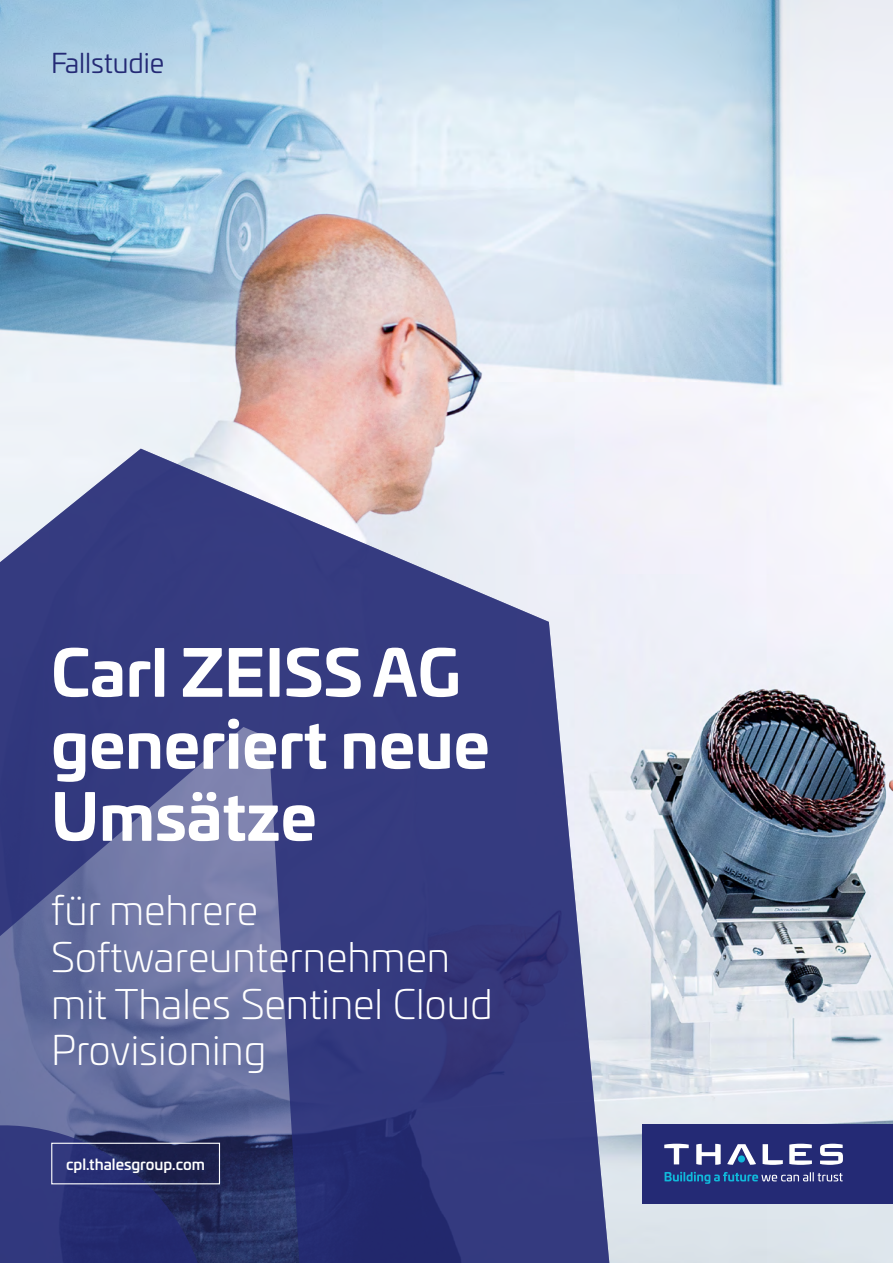
<style>
.page{position:relative;width:893px;height:1263px;background:#fff}
.page>*{position:absolute;margin:0;border:0;box-sizing:border-box;transform-origin:0 0}
.t1{font:700 63px/72px "Univia Pro";color:#fff}
.t2{font:300 40.5px/46.5px "Univia Pro";color:#fff}
.t3{font:27px "Univia Pro";color:#242a75}
.t4{font:500 15px "Univia Pro";color:#fff}
</style>
<div class="page">
<img style="left:0;top:0;width:893px;height:1263px">
<svg style="left:0;top:449px;width:673px;height:814px;background:#676c9e"></svg>
<svg style="left:0;top:1097px;width:238px;height:166px;background:#343c76"></svg>
<div style="left:642px;top:1124px;width:251px;height:80px;background:#242a75"></div>
<div style="left:51px;top:1143px;width:169px;height:41px;border:1px solid #fff"></div>
<svg style="left:665px;top:1172px;width:178px;height:12px"></svg>
<svg style="left:820px;top:1144px;width:23px;height:21px"></svg>
<svg style="left:789px;top:1144px;width:23px;height:21px"></svg>
<svg style="left:763px;top:1144px;width:20px;height:21px"></svg>
<svg style="left:727px;top:1144px;width:29px;height:21px"></svg>
<svg style="left:696px;top:1144px;width:25px;height:21px"></svg>
<svg style="left:664px;top:1144px;width:25px;height:20px"></svg>
<div style="left:738px;top:1155px;width:7px;height:7px;background:#10b8da;border-radius:50%"></div>
<p class="t3" style="left:51px;top:43px;width:115px">Fallstudie</p>
<h1 class="t1" style="left:51px;top:632px;width:440px">Carl ZEISS AG generiert neue<br>Umsätze</h1>
<p class="t2" style="left:51px;top:885px;width:443px">für mehrere<br>Softwareunternehmen mit Thales Sentinel Cloud<br>Provisioning</p>
<p class="t4" style="left:66px;top:1152px;width:141px">cpl.thalesgroup.com</p>
</div>
